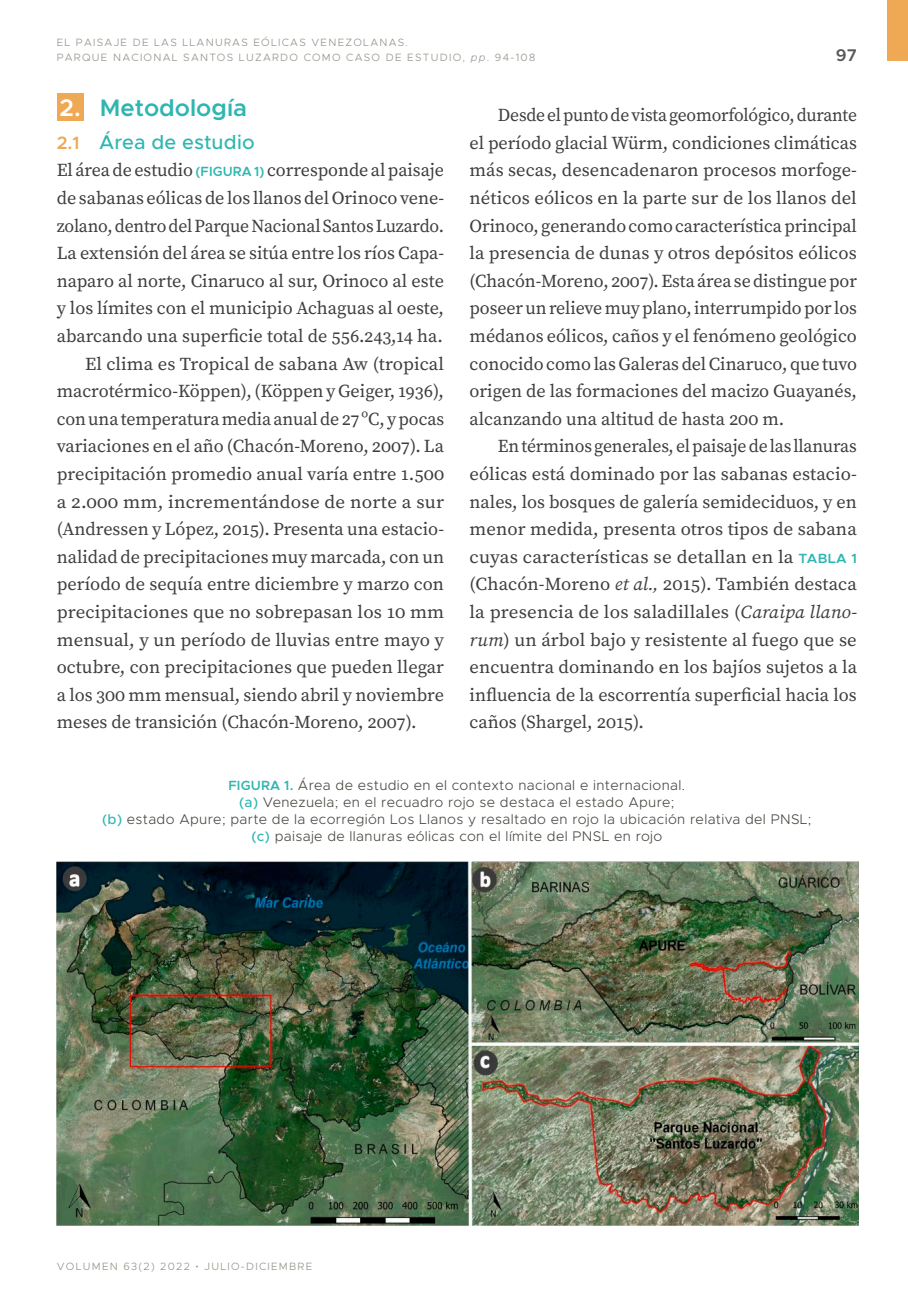
<style>
.page{position:relative;width:908px;height:1304px;background:#fff}
.page>*{position:absolute;margin:0;border:0;box-sizing:border-box;transform-origin:0 0}
.t1{font:600 24px "Metropolis";color:#2fb6b0}
.t2{font:500 20px "Metropolis";letter-spacing:.005em;color:#2fb6b0}
.t3{font:18.2px/27.6px "Source Serif Pro";color:#3e3e3f;text-align:justify}
.t4{font:18.2px "Source Serif Pro";color:#3e3e3f;scale:1.04 1}
.t5{font:600 17px "Metropolis";color:#57585a}
.t6{font:300 14px/17px "Metropolis";letter-spacing:.025em;color:#474841;text-align:center}
.t7{font:300 10.6px/14.6px "Metropolis";letter-spacing:.12em;color:#929086}
.s1{font-style:italic}
.s2{color:#fff}
.s3{font-weight:600;font-size:18px;color:#efa954}
.s4{font-family:"Metropolis";font-weight:600;font-size:13.4px;color:#2fb6b0}
.s5{font-weight:600;font-size:13.4px;color:#2fb6b0}
.s6{font-weight:500;color:#2fb6b0}
.s7{font-family:"Source Serif Pro"}
</style>
<div class="page">
<div style="left:886px;top:0;width:21px;height:61px;background:#efa954"></div>
<div style="left:57px;top:94px;width:27px;height:27px;background:#efa954"></div>
<img style="left:57px;top:862px;width:800px;height:363px">
<p class="t7" style="left:57px;top:35px;width:480px">EL PAISAJE DE LAS LLANURAS EÓLICAS VENEZOLANAS.<br>PARQUE NACIONAL SANTOS LUZARDO COMO CASO DE ESTUDIO, <span class="s1">pp</span>. 94-108</p>
<p class="t5" style="left:835px;top:44px;width:23px">97</p>
<h1 class="t1" style="left:60px;top:92px;width:189px"><span class="s2">2.</span> Metodología</h1>
<p class="t2" style="left:57px;top:129px;width:199px"><span class="s3">2.1</span> Área de estudio</p>
<p class="t3" style="left:57px;top:156px;width:388px">El área de estudio <span class="s4">(FIGURA 1)</span> corresponde al paisaje</p>
<p class="t3" style="left:57px;top:184px;width:388px">de sabanas eólicas de los llanos del Orinoco vene-</p>
<p class="t3" style="left:57px;top:212px;width:388px">zolano, dentro del Parque Nacional Santos Luzardo.</p>
<p class="t3" style="left:57px;top:239px;width:388px">La extensión del área se sitúa entre los ríos Capa-</p>
<p class="t3" style="left:57px;top:267px;width:388px">naparo al norte, Cinaruco al sur, Orinoco al este</p>
<p class="t3" style="left:57px;top:294px;width:388px">y los límites con el municipio Achaguas al oeste,</p>
<p class="t3" style="left:57px;top:322px;width:387px">abarcando una superficie total de 556.243,14 ha.</p>
<p class="t3" style="left:85px;top:350px;width:360px">El clima es Tropical de sabana Aw (tropical</p>
<p class="t3" style="left:57px;top:377px;width:388px">macrotérmico-Köppen), (Köppen y Geiger, 1936),</p>
<p class="t3" style="left:57px;top:405px;width:389px">con una temperatura media anual de 27 ºC, y pocas</p>
<p class="t3" style="left:57px;top:432px;width:388px">variaciones en el año (Chacón-Moreno, 2007). La</p>
<p class="t3" style="left:57px;top:460px;width:389px">precipitación promedio anual varía entre 1.500</p>
<p class="t4" style="left:57px;top:489px;width:374px">a 2.000 mm, incrementándose de norte a sur</p>
<p class="t3" style="left:57px;top:515px;width:388px">(Andressen y López, 2015). Presenta una estacio-</p>
<p class="t3" style="left:57px;top:543px;width:388px">nalidad de precipitaciones muy marcada, con un</p>
<p class="t3" style="left:57px;top:570px;width:388px">período de sequía entre diciembre y marzo con</p>
<p class="t3" style="left:57px;top:598px;width:389px">precipitaciones que no sobrepasan los 10 mm</p>
<p class="t3" style="left:57px;top:626px;width:389px">mensual, y un período de lluvias entre mayo y</p>
<p class="t3" style="left:57px;top:653px;width:388px">octubre, con precipitaciones que pueden llegar</p>
<p class="t3" style="left:57px;top:681px;width:388px">a los 300 mm mensual, siendo abril y noviembre</p>
<p class="t3" style="left:57px;top:708px;width:361px">meses de transición (Chacón-Moreno, 2007).</p>
<p class="t3" style="left:469px;top:101px;width:389px;text-indent:28px">Desde el punto de vista geomorfológico, durante el período glacial Würm, condiciones climáticas más secas, desencadenaron procesos morfoge&shy;néticos eólicos en la parte sur de los llanos del Orinoco, generando como característica principal la presencia de dunas y otros depósitos eólicos (Chacón-Moreno, 2007). Esta área se distingue por poseer un relieve muy plano, interrumpido por los médanos eólicos, caños y el fenómeno geológico conocido como las Galeras del Cinaruco, que tuvo origen de las formaciones del macizo Guayanés, alcanzando una altitud de hasta 200 m.</p>
<p class="t3" style="left:469px;top:432px;width:389px;text-indent:28px">En términos generales, el paisaje de las llanuras eólicas está dominado por las sabanas estacio&shy;nales, los bosques de galería semideciduos, y en menor medida, presenta otros tipos de sabana cuyas características se detallan en la <span class="s4">TABLA 1 </span>(Chacón-Moreno <span class="s1">et al.,</span> 2015). También destaca la presencia de los saladillales (<span class="s1">Caraipa llano&shy;rum</span>) un árbol bajo y resistente al fuego que se encuentra dominando en los bajíos sujetos a la influencia de la escorrentía superficial hacia los caños (Shargel, 2015).</p>
<p class="t6" style="left:102px;top:777px;width:710px"><span class="s5">FIGURA 1.</span> Área de estudio en el contexto nacional e internacional.<br><span class="s6">(a)</span> Venezuela; en el recuadro rojo se destaca el estado Apure;<br><span class="s6">(b)</span> estado Apure; parte de la ecorregión Los Llanos y resaltado en rojo la ubicación relativa del PNSL; <span class="s6">(c)</span> paisaje de llanuras eólicas con el límite del PNSL en rojo</p>
<p class="t7" style="left:57px;top:1259px;width:257px">VOLUMEN 63(2) 2022 <span class="s7">•</span> JULIO-DICIEMBRE</p>
</div>
